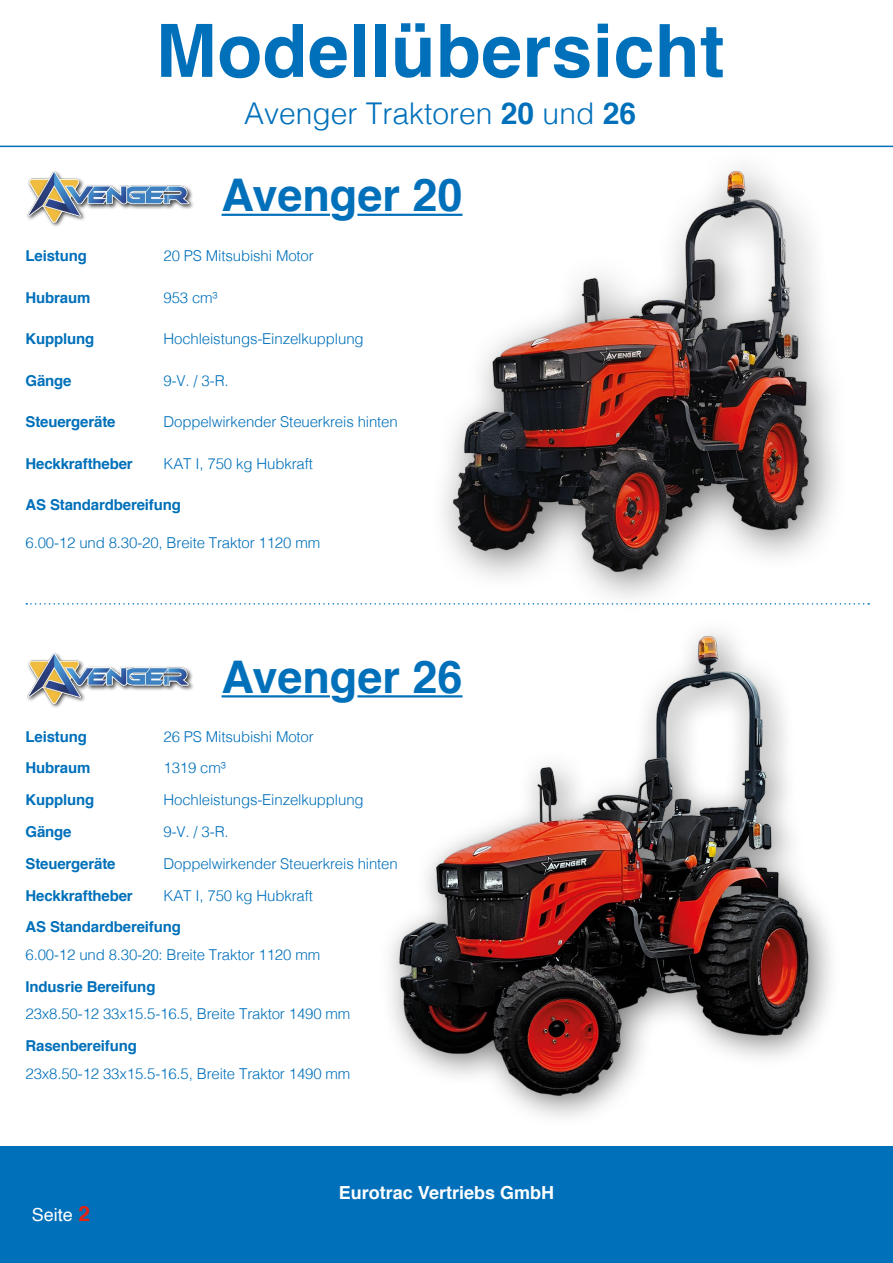
<style>
.page{position:relative;width:893px;height:1263px;background:#fff}
.page>*{position:absolute;margin:0;border:0;box-sizing:border-box;transform-origin:0 0}
.t1{font:700 73.5px "Helvetica";letter-spacing:.005em;color:#0070ba}
.t2{font:700 45px "Helvetica";color:#0070ba}
.t3{font:300 30px "Helvetica";color:#0070ba}
.t4{font:700 18px "Helvetica";color:#fff}
.t5{font:18px "Helvetica";color:#fff}
.t6{font:300 15px "Helvetica";letter-spacing:-.01em;color:#0070ba}
.t7{font:700 15px "Helvetica";letter-spacing:-.01em;color:#0070ba}
.s1{font-weight:700}
.s2{font-weight:700;font-size:21px;color:#e42313}
</style>
<div class="page">
<div style="left:0;top:1146px;width:893px;height:117px;background:#0070ba"></div>
<hr style="left:0;top:146px;width:893px;height:1px;background:#0070ba">
<svg style="left:26px;top:603px;width:843px;height:2px"></svg>
<hr style="left:222px;top:214px;width:108px;height:2px;background:#0070ba">
<hr style="left:222px;top:695px;width:108px;height:2px;background:#0070ba">
<div style="left:26px;top:652px;width:169px;height:57px;background:#000;opacity:.75"></div>
<img style="left:28px;top:652px;width:162px;height:55px">
<img style="left:357px;top:631px;width:474px;height:486px">
<div style="left:26px;top:170px;width:169px;height:57px;background:#000;opacity:.75"></div>
<img style="left:28px;top:171px;width:162px;height:55px">
<div style="left:428px;top:145px;width:422px;height:469px;background:#000;opacity:.52"></div>
<img style="left:357px;top:161px;width:493px;height:414px">
<h1 class="t1" style="left:156px;top:-8px;width:570px">Modellübersicht</h1>
<h3 class="t3" style="left:244px;top:88px;width:393px">Avenger Traktoren <span class="s1">20</span> und <span class="s1">26</span></h3>
<h2 class="t2" style="left:222px;top:159px;width:242px">Avenger 20</h2>
<p class="t7" style="left:26px;top:244px;width:63px">Leistung</p>
<p class="t6" style="left:164px;top:243px;width:152px">20 PS Mitsubishi Motor</p>
<p class="t7" style="left:26px;top:285px;width:66px">Hubraum</p>
<p class="t6" style="left:164px;top:285px;width:56px">953 cm³</p>
<p class="t7" style="left:26px;top:327px;width:70px">Kupplung</p>
<p class="t6" style="left:164px;top:326px;width:202px">Hochleistungs-Einzelkupplung</p>
<p class="t7" style="left:26px;top:368px;width:48px">Gänge</p>
<p class="t6" style="left:164px;top:368px;width:67px">9-V. / 3-R.</p>
<p class="t7" style="left:26px;top:410px;width:92px">Steuergeräte</p>
<p class="t6" style="left:164px;top:409px;width:236px">Doppelwirkender Steuerkreis hinten</p>
<p class="t7" style="left:26px;top:451px;width:109px">Heckkraftheber</p>
<p class="t6" style="left:164px;top:451px;width:151px">KAT I, 750 kg Hubkraft</p>
<p class="t7" style="left:26px;top:493px;width:157px">AS Standardbereifung</p>
<p class="t6" style="left:26px;top:529px;width:296px">6.00-12 und 8.30-20, Breite Traktor 1120 mm</p>
<h2 class="t2" style="left:222px;top:641px;width:242px">Avenger 26</h2>
<p class="t7" style="left:26px;top:724px;width:63px">Leistung</p>
<p class="t6" style="left:164px;top:723px;width:152px">26 PS Mitsubishi Motor</p>
<p class="t7" style="left:26px;top:756px;width:66px">Hubraum</p>
<p class="t6" style="left:164px;top:755px;width:64px">1319 cm³</p>
<p class="t7" style="left:26px;top:788px;width:70px">Kupplung</p>
<p class="t6" style="left:164px;top:787px;width:202px">Hochleistungs-Einzelkupplung</p>
<p class="t7" style="left:26px;top:820px;width:48px">Gänge</p>
<p class="t6" style="left:164px;top:819px;width:67px">9-V. / 3-R.</p>
<p class="t7" style="left:26px;top:851px;width:92px">Steuergeräte</p>
<p class="t6" style="left:164px;top:851px;width:236px">Doppelwirkender Steuerkreis hinten</p>
<p class="t7" style="left:26px;top:883px;width:109px">Heckkraftheber</p>
<p class="t6" style="left:164px;top:882px;width:151px">KAT I, 750 kg Hubkraft</p>
<p class="t7" style="left:26px;top:915px;width:157px">AS Standardbereifung</p>
<p class="t6" style="left:26px;top:942px;width:296px">6.00-12 und 8.30-20: Breite Traktor 1120 mm</p>
<p class="t7" style="left:26px;top:974px;width:131px">Indusrie Bereifung</p>
<p class="t6" style="left:26px;top:1001px;width:326px">23x8.50-12 33x15.5-16.5, Breite Traktor 1490 mm</p>
<p class="t7" style="left:26px;top:1034px;width:113px">Rasenbereifung</p>
<p class="t6" style="left:26px;top:1060px;width:326px">23x8.50-12 33x15.5-16.5, Breite Traktor 1490 mm</p>
<p class="t5" style="left:32px;top:1201px;width:60px">Seite <span class="s2">2</span></p>
<p class="t4" style="left:339px;top:1178px;width:217px">Eurotrac Vertriebs GmbH</p>
</div>
